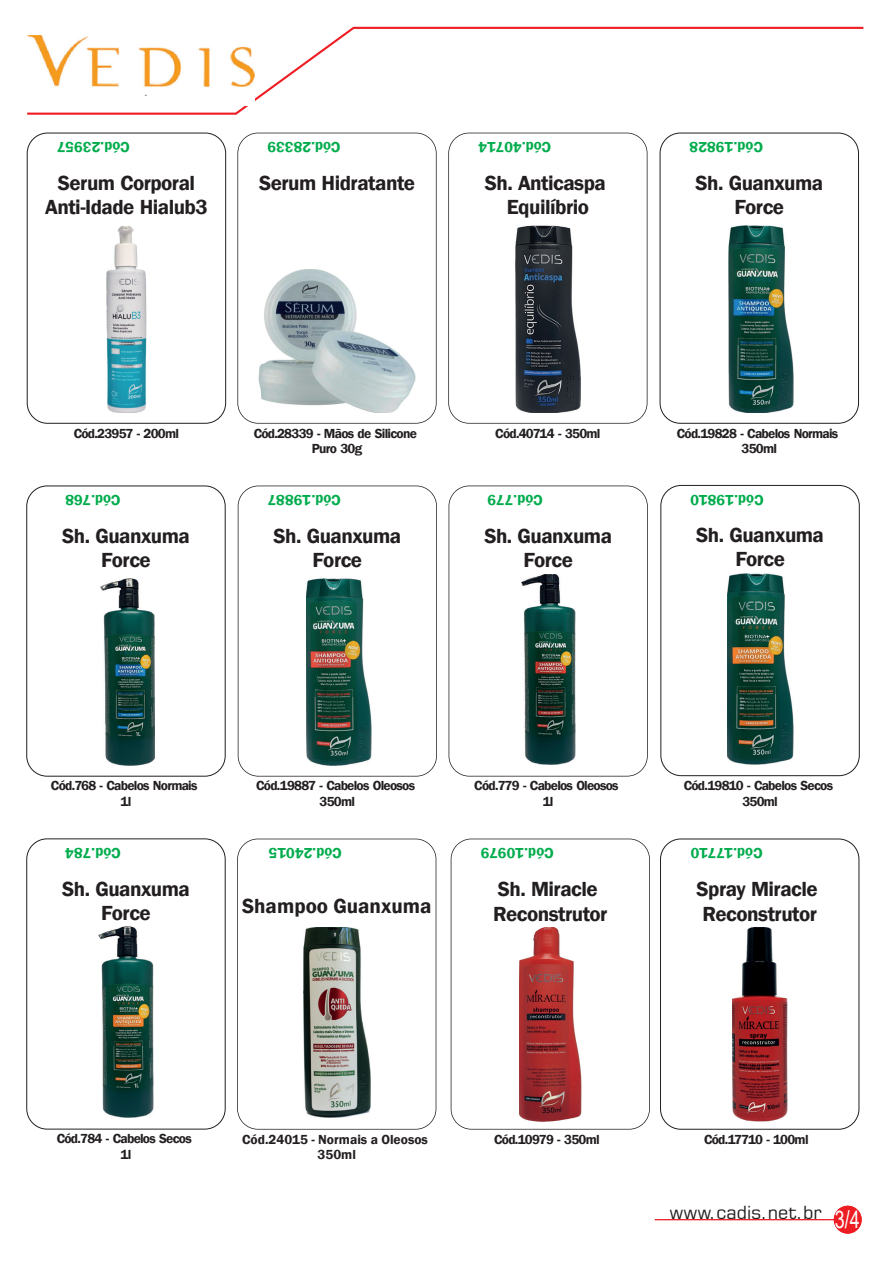
<style>
.page{position:relative;width:893px;height:1263px;background:#fff}
.page>*{position:absolute;margin:0;border:0;box-sizing:border-box;transform-origin:0 0}
.t1{font:600 21px/24px "Franklin Gothic";letter-spacing:-.025em;color:#231f20;text-align:center}
.t2{font:600 21px "Franklin Gothic";color:#231f20}
.t3{font:18px "Square 721 BT";color:#231f20}
.t4{font:600 15px "Franklin Gothic";color:#00ac4c}
.t5{font:600 13.5px/15.9px "Franklin Gothic";letter-spacing:-.055em;color:#231f20;text-align:center}
.t6{font:600 13.5px/15px "Franklin Gothic";color:#231f20;text-align:center}
.s1{font-family:"Arial";font-size:24.3px;color:#fff}
</style>
<div class="page">
<hr style="left:655px;top:1219px;width:198px;height:1px;background:#ee1d23">
<div style="left:834px;top:1206px;width:28px;height:27px;background:#ee1d23;border-radius:14px"></div>
<svg style="left:237px;top:839px;width:199px;height:290px"></svg>
<img style="left:303px;top:927px;width:67px;height:190px">
<div style="left:660px;top:839px;width:199px;height:290px;border:1px solid #231f20;border-radius:20px"></div>
<div style="left:26px;top:838px;width:200px;height:291px;border:1px solid #231f20;border-radius:20px"></div>
<img style="left:99px;top:927px;width:54px;height:190px">
<div style="left:660px;top:485px;width:200px;height:291px;border:1px solid #231f20;border-radius:20px"></div>
<img style="left:727px;top:573px;width:66px;height:191px">
<svg style="left:449px;top:485px;width:199px;height:291px"></svg>
<img style="left:521px;top:574px;width:54px;height:190px">
<svg style="left:27px;top:26px;width:837px;height:89px"></svg>
<img style="left:27px;top:36px;width:227px;height:70px">
<svg style="left:238px;top:486px;width:199px;height:290px"></svg>
<img style="left:306px;top:579px;width:65px;height:187px">
<div style="left:26px;top:486px;width:200px;height:290px;border:1px solid #231f20;border-radius:20px"></div>
<img style="left:101px;top:579px;width:54px;height:187px">
<div style="left:660px;top:133px;width:199px;height:291px;border:1px solid #231f20;border-radius:20px"></div>
<img style="left:728px;top:226px;width:65px;height:187px">
<svg style="left:448px;top:133px;width:199px;height:291px"></svg>
<img style="left:732px;top:927px;width:55px;height:194px">
<svg style="left:451px;top:838px;width:199px;height:291px"></svg>
<img style="left:519px;top:927px;width:62px;height:194px">
<img style="left:516px;top:226px;width:64px;height:187px">
<svg style="left:237px;top:133px;width:200px;height:291px"></svg>
<img style="left:259px;top:269px;width:156px;height:144px">
<div style="left:27px;top:133px;width:199px;height:291px;border:1px solid #231f20;border-radius:20px"></div>
<img style="left:107px;top:226px;width:39px;height:187px">
<p class="t4" style="left:130px;top:157px;width:74px;rotate:-180deg">Cód.23957</p>
<h1 class="t1" style="left:45px;top:171px;width:164px">Serum Corporal<br>Anti-Idade Hialub3</h1>
<p class="t4" style="left:341px;top:157px;width:75px;rotate:-180deg">Cód.28339</p>
<h1 class="t1" style="left:259px;top:171px;width:157px">Serum Hidratante</h1>
<p class="t4" style="left:551px;top:157px;width:74px;rotate:-180deg">Cód.40714</p>
<h1 class="t1" style="left:485px;top:171px;width:123px">Sh. Anticaspa<br>Equilíbrio</h1>
<p class="t4" style="left:763px;top:157px;width:75px;rotate:-180deg">Cód.19828</p>
<h1 class="t1" style="left:695px;top:171px;width:129px">Sh. Guanxuma<br>Force</h1>
<p class="t5" style="left:74px;top:425px;width:107px">Cód.23957 - 200ml</p>
<p class="t5" style="left:254px;top:425px;width:165px">Cód.28339 - Mãos de Silicone<br>Puro 30g</p>
<p class="t5" style="left:495px;top:425px;width:107px">Cód.40714 - 350ml</p>
<p class="t5" style="left:677px;top:425px;width:163px">Cód.19828 - Cabelos Normais<br>350ml</p>
<p class="t4" style="left:121px;top:509px;width:57px;rotate:-180deg">Cód.768</p>
<p class="t4" style="left:341px;top:509px;width:75px;rotate:-180deg">Cód.19887</p>
<p class="t4" style="left:543px;top:509px;width:57px;rotate:-180deg">Cód.779</p>
<p class="t4" style="left:764px;top:509px;width:75px;rotate:-180deg">Cód.19810</p>
<h1 class="t1" style="left:62px;top:524px;width:129px">Sh. Guanxuma<br>Force</h1>
<h1 class="t1" style="left:274px;top:524px;width:129px">Sh. Guanxuma<br>Force</h1>
<h1 class="t1" style="left:484px;top:524px;width:129px">Sh. Guanxuma<br>Force</h1>
<h1 class="t1" style="left:696px;top:524px;width:129px">Sh. Guanxuma<br>Force</h1>
<p class="t5" style="left:51px;top:778px;width:148px">Cód.768 - Cabelos Normais<br>1l</p>
<p class="t5" style="left:256px;top:778px;width:160px">Cód.19887 - Cabelos Oleosos<br>350ml</p>
<p class="t5" style="left:474px;top:778px;width:146px">Cód.779 - Cabelos Oleosos<br>1l</p>
<p class="t5" style="left:684px;top:778px;width:151px">Cód.19810 - Cabelos Secos<br>350ml</p>
<p class="t4" style="left:121px;top:862px;width:57px;rotate:-180deg">Cód.784</p>
<p class="t4" style="left:342px;top:862px;width:75px;rotate:-180deg">Cód.24015</p>
<p class="t4" style="left:554px;top:862px;width:75px;rotate:-180deg">Cód.10979</p>
<p class="t4" style="left:763px;top:862px;width:74px;rotate:-180deg">Cód.17710</p>
<h1 class="t1" style="left:62px;top:877px;width:129px">Sh. Guanxuma<br>Force</h1>
<h1 class="t2" style="left:242px;top:893px;width:191px">Shampoo Guanxuma</h1>
<h1 class="t1" style="left:493px;top:877px;width:116px;line-height:24.9px;text-align:left">Sh. Miracle<br>Reconstrutor</h1>
<h1 class="t1" style="left:697px;top:877px;width:123px;line-height:24.9px;text-align:left">Spray Miracle<br>Reconstrutor</h1>
<p class="t5" style="left:57px;top:1131px;width:137px">Cód.784 - Cabelos Secos<br>1l</p>
<p class="t6" style="left:242px;top:1132px;width:187px">Cód.24015 - Normais a Oleosos<br>350ml</p>
<p class="t5" style="left:494px;top:1131px;width:107px">Cód.10979 - 350ml</p>
<p class="t5" style="left:704px;top:1131px;width:106px">Cód.17710 - 100ml</p>
<h2 class="t3" style="left:669px;top:1201px;width:192px">www.cadis.net.br <span class="s1">3/4</span></h2>
</div>
